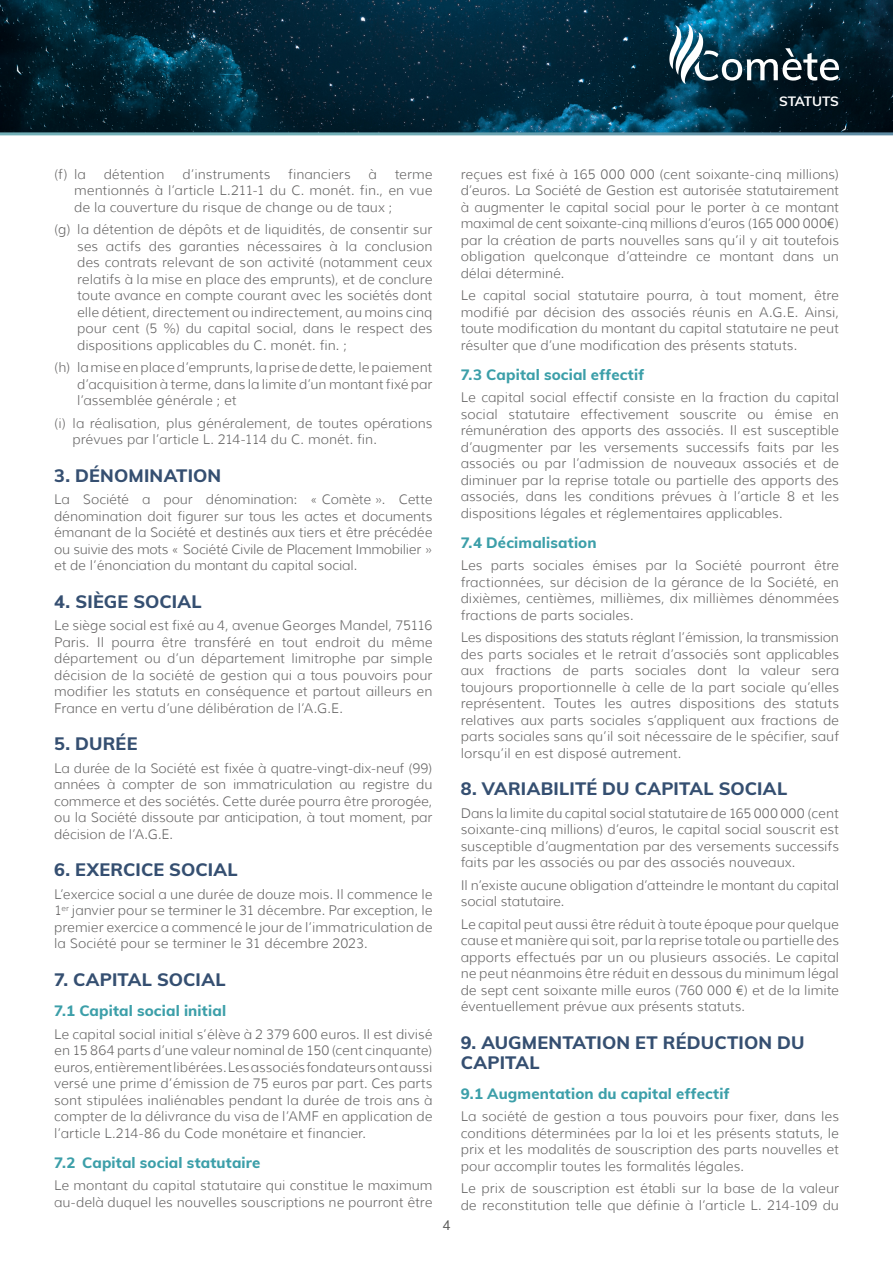
<style>
.page{position:relative;width:893px;height:1263px;background:#fff}
.page>*{position:absolute;margin:0;border:0;box-sizing:border-box;transform-origin:0 0}
.t1{font:800 18px/19.5px "Muli";letter-spacing:.01em;color:#354f71}
.t2{font:800 15px "Muli";letter-spacing:.01em;color:#3c9fa9}
.t3{font:300 13.5px/16.5px "Muli";letter-spacing:.005em;color:#646363;text-align:justify}
.t4{font:700 13.5px "Muli";letter-spacing:-.02em;color:#fff}
.t5{font:13.5px "Muli";color:#575756}
</style>
<div class="page">
<img style="left:0;top:0;width:893px;height:132px">
<svg style="left:669px;top:24px;width:170px;height:60px"></svg>
<p class="t4" style="left:779px;top:91px;width:61px">STATUTS</p>
<p class="t3" style="left:54px;top:166px;width:33px">(f) la</p>
<p class="t3" style="left:104px;top:166px;width:62px">détention</p>
<p class="t3" style="left:182px;top:166px;width:90px">d’instruments</p>
<p class="t3" style="left:288px;top:166px;width:64px">financiers</p>
<p class="t3" style="left:369px;top:166px;width:10px">à</p>
<p class="t3" style="left:74px;top:166px;width:360px;text-indent:320px">terme mentionnés à l’article L.211-1 du C. monét. fin., en vue de la couverture du risque de change ou de taux ;</p>
<p class="t3" style="left:77px;top:221px;width:357px;text-indent:-23px">(g) la détention de dépôts et de liquidités, de consentir sur ses actifs des garanties nécessaires à la conclusion des contrats relevant de son activité (notamment ceux relatifs à la mise en place des emprunts), et de conclure toute avance en compte courant avec les sociétés dont elle détient, directement ou indirectement, au moins cinq pour cent (5 %) du capital social, dans le respect des dispositions applicables du C. monét. fin. ;</p>
<p class="t3" style="left:77px;top:359px;width:357px;text-indent:-23px">(h) la mise en place d’emprunts, la prise de dette, le paiement d’acquisition à terme, dans la limite d’un montant fixé par l’assemblée générale ; et</p>
<p class="t3" style="left:73px;top:415px;width:361px;text-indent:-18px">(i) la réalisation, plus généralement, de toutes opérations prévues par l’article L. 214-114 du C. monét. fin.</p>
<h1 class="t1" style="left:54px;top:465px;width:169px">3. DÉNOMINATION</h1>
<p class="t3" style="left:54px;top:491px;width:380px">La Société a pour dénomination: « Comète ». Cette dénomination doit figurer sur tous les actes et documents émanant de la Société et destinés aux tiers et être précédée ou suivie des mots « Société Civile de Placement Immobilier » et de l’énonciation du montant du capital social.</p>
<h1 class="t1" style="left:54px;top:591px;width:149px">4. SIÈGE SOCIAL</h1>
<p class="t3" style="left:54px;top:617px;width:380px">Le siège social est fixé au 4, avenue Georges Mandel, 75116<br>Paris. Il pourra être transféré en tout endroit du même département ou d’un département limitrophe par simple décision de la société de gestion qui a tous pouvoirs pour modifier les statuts en conséquence et partout ailleurs en France en vertu d’une délibération de l’A.G.E.</p>
<h1 class="t1" style="left:54px;top:733px;width:85px">5. DURÉE</h1>
<p class="t3" style="left:54px;top:760px;width:380px">La durée de la Société est fixée à quatre-vingt-dix-neuf (99) années à compter de son immatriculation au registre du commerce et des sociétés. Cette durée pourra être prorogée, ou la Société dissoute par anticipation, à tout moment, par décision de l’A.G.E.</p>
<h1 class="t1" style="left:54px;top:859px;width:185px">6. EXERCICE SOCIAL</h1>
<p class="t3" style="left:54px;top:886px;width:380px">L’exercice social a une durée de douze mois. Il commence le 1<sup>er</sup> janvier pour se terminer le 31 décembre. Par exception, le premier exercice a commencé le jour de l’immatriculation de la Société pour se terminer le 31 décembre 2023.</p>
<h1 class="t1" style="left:54px;top:969px;width:173px">7. CAPITAL SOCIAL</h1>
<p class="t2" style="left:54px;top:999px;width:173px">7.1 Capital social initial</p>
<p class="t3" style="left:54px;top:1025px;width:380px">Le capital social initial s’élève à 2 379 600 euros. Il est divisé en 15 864 parts d’une valeur nominal de 150 (cent cinquante) euros, entièrement libérées. Les associés fondateurs ont aussi versé une prime d’émission de 75 euros par part. Ces parts sont stipulées inaliénables pendant la durée de trois ans à compter de la délivrance du visa de l’AMF en application de l’article L.214-86 du Code monétaire et financier.</p>
<p class="t2" style="left:54px;top:1151px;width:208px">7.2 Capital social statutaire</p>
<p class="t3" style="left:54px;top:1177px;width:380px">Le montant du capital statutaire qui constitue le maximum au-delà duquel les nouvelles souscriptions ne pourront être</p>
<p class="t5" style="left:442px;top:1215px;width:10px">4</p>
<p class="t3" style="left:461px;top:166px;width:380px">reçues est fixé à 165 000 000 (cent soixante-cinq millions) d’euros. La Société de Gestion est autorisée statutairement à augmenter le capital social pour le porter à ce montant maximal de cent soixante-cinq millions d’euros (165 000 000€) par la création de parts nouvelles sans qu’il y ait toutefois obligation quelconque d’atteindre ce montant dans un délai déterminé.</p>
<p class="t3" style="left:461px;top:287px;width:380px">Le capital social statutaire pourra, à tout moment, être modifié par décision des associés réunis en A.G.E. Ainsi, toute modification du montant du capital statutaire ne peut résulter que d’une modification des présents statuts.</p>
<p class="t2" style="left:461px;top:363px;width:185px">7.3 Capital social effectif</p>
<p class="t3" style="left:461px;top:389px;width:380px">Le capital social effectif consiste en la fraction du capital social statutaire effectivement souscrite ou émise en rémunération des apports des associés. Il est susceptible d’augmenter par les versements successifs faits par les associés ou par l’admission de nouveaux associés et de diminuer par la reprise totale ou partielle des apports des associés, dans les conditions prévues à l’article 8 et les dispositions légales et réglementaires applicables.</p>
<p class="t2" style="left:461px;top:531px;width:137px">7.4 Décimalisation</p>
<p class="t3" style="left:461px;top:557px;width:380px">Les parts sociales émises par la Société pourront être fractionnées, sur décision de la gérance de la Société, en dixièmes, centièmes, millièmes, dix millièmes dénommées fractions de parts sociales.</p>
<p class="t3" style="left:461px;top:629px;width:380px">Les dispositions des statuts réglant l’émission, la transmission des parts sociales et le retrait d’associés sont applicables aux fractions de parts sociales dont la valeur sera toujours proportionnelle à celle de la part sociale qu’elles représentent. Toutes les autres dispositions des statuts relatives aux parts sociales s’appliquent aux fractions de parts sociales sans qu’il soit nécessaire de le spécifier, sauf lorsqu’il en est disposé autrement.</p>
<h1 class="t1" style="left:461px;top:778px;width:328px">8. VARIABILITÉ DU CAPITAL SOCIAL</h1>
<p class="t3" style="left:461px;top:805px;width:380px">Dans la limite du capital social statutaire de 165 000 000 (cent soixante-cinq millions) d’euros, le capital social souscrit est susceptible d’augmentation par des versements successifs faits par les associés ou par des associés nouveaux.</p>
<p class="t3" style="left:461px;top:877px;width:380px">Il n’existe aucune obligation d’atteindre le montant du capital social statutaire.</p>
<p class="t3" style="left:461px;top:916px;width:380px">Le capital peut aussi être réduit à toute époque pour quelque cause et manière qui soit, par la reprise totale ou partielle des apports effectués par un ou plusieurs associés. Le capital ne peut néanmoins être réduit en dessous du minimum légal de sept cent soixante mille euros (760 000 €) et de la limite éventuellement prévue aux présents statuts.</p>
<h1 class="t1" style="left:461px;top:1032px;width:345px">9. AUGMENTATION ET RÉDUCTION DU<br>CAPITAL</h1>
<p class="t2" style="left:461px;top:1082px;width:270px">9.1 Augmentation du capital effectif</p>
<p class="t3" style="left:461px;top:1108px;width:380px">La société de gestion a tous pouvoirs pour fixer, dans les conditions déterminées par la loi et les présents statuts, le prix et les modalités de souscription des parts nouvelles et pour accomplir toutes les formalités légales.</p>
<p class="t3" style="left:461px;top:1180px;width:380px">Le prix de souscription est établi sur la base de la valeur de reconstitution telle que définie à l’article L. 214-109 du</p>
</div>
